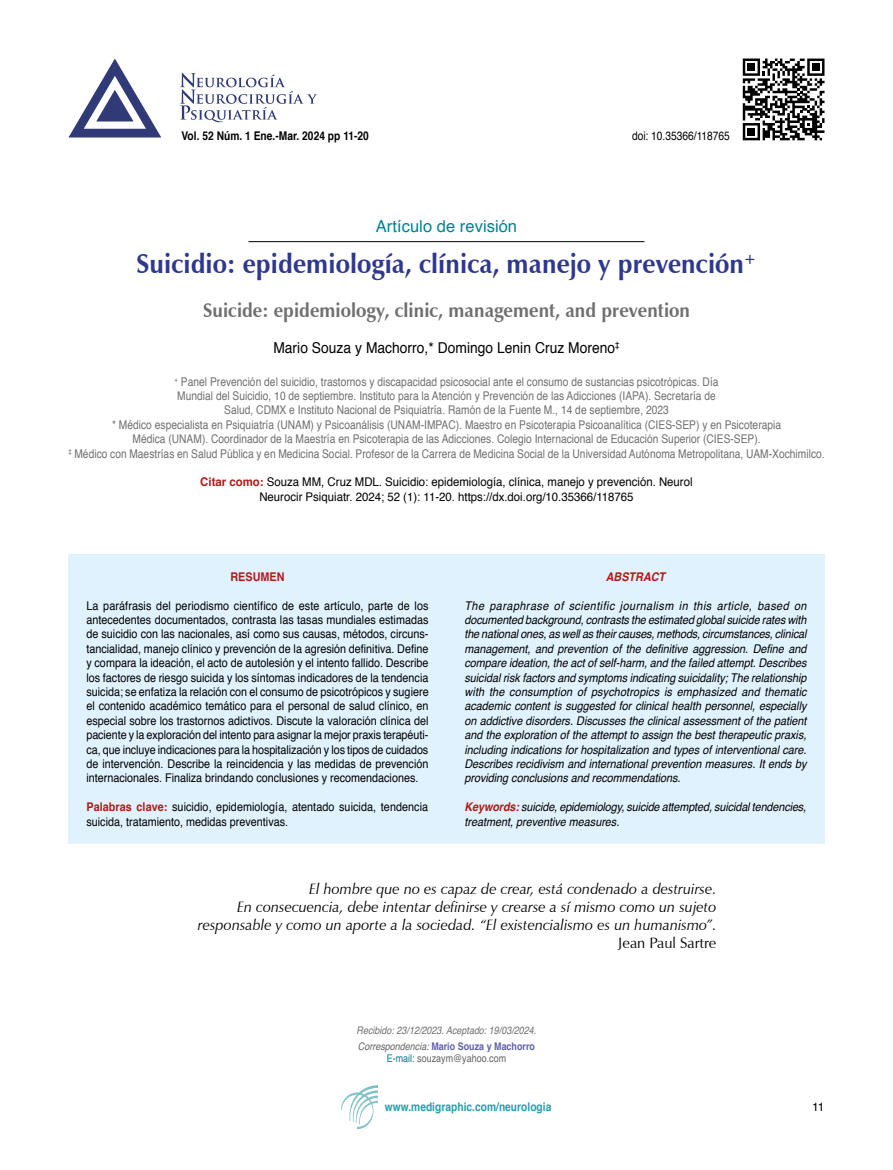
<style>
.page{position:relative;width:893px;height:1170px;background:#fff}
.page>*{position:absolute;margin:0;border:0;box-sizing:border-box;transform-origin:0 0}
.t1{font:700 27px "Zapf Humanist 601 BT";letter-spacing:.005em;color:#2f388d;scale:.95 1}
.t2{font:700 19.5px "Zapf Humanist 601 BT";letter-spacing:.005em;color:#706f6f;scale:.95 1}
.t3{font:16.5px "Helvetica";letter-spacing:.005em;color:#008290}
.t4{font:italic 15px/18px "Zapf Humanist 601 BT";color:#000;text-align:right}
.t5{font:15px "Helvetica";letter-spacing:.005em;color:#000;scale:.92 1}
.t6{font:15px "Zapf Humanist 601 BT";color:#000}
.t7{font:12px/14.4px "Helvetica";color:#000;text-align:justify;scale:.9 1}
.t8{font:italic 12px/14.4px "Helvetica";color:#000;text-align:justify;scale:.9 1}
.t9{font:12px/14.4px "Helvetica";letter-spacing:.005em;color:#706f6f;text-align:center;scale:.85 1}
.t10{font:12px/14.4px "Helvetica";color:#000;text-align:center;scale:.95 1}
.t11{font:700 12px "Helvetica";letter-spacing:.005em;color:#000;scale:.85 1}
.t12{font:700 12px "Helvetica";letter-spacing:.005em;color:#259dad;scale:.85 1}
.t13{font:12px "Helvetica";color:#000;scale:.85 1}
.t14{font:italic 700 12px "Helvetica";color:#af1b19;scale:.9 1}
.t15{font:700 12px "Helvetica";color:#af1b19;scale:.9 1}
.t16{font:12px "Helvetica";color:#000}
.t17{font:italic 10.5px/15.6px "Helvetica";letter-spacing:.005em;color:#706f6f;scale:.85 1}
.t18{font:10.5px "Helvetica";letter-spacing:.005em;color:#646363;scale:.85 1}
.s1{font-weight:700;color:#af1b19}
.s2{color:#646363}
.s3{font-weight:700;font-style:normal;color:#5f60a8}
.s4{color:#007a8d}
</style>
<div class="page">
<img style="left:341px;top:1085px;width:36px;height:43px">
<svg style="left:68px;top:59px;width:93px;height:78px"></svg>
<svg style="left:180px;top:73px;width:137px;height:49px"></svg>
<hr style="left:248px;top:241px;width:396px;height:1px;background:#000">
<div style="left:446px;top:554px;width:378px;height:289px;background:#dff2fd"></div>
<div style="left:68px;top:554px;width:378px;height:289px;background:#dff2fd"></div>
<svg style="left:743px;top:58px;width:81px;height:82px"></svg>
<div style="left:748px;top:63px;width:7px;height:8px;background:#000"></div>
<div style="left:812px;top:63px;width:7px;height:8px;background:#000"></div>
<div style="left:748px;top:128px;width:7px;height:7px;background:#000"></div>
<p class="t11" style="left:181px;top:126px;width:222px">Vol. 52 Núm. 1 Ene.-Mar. 2024 pp 11-20</p>
<p class="t13" style="left:632px;top:126px;width:117px">doi: 10.35366/118765</p>
<h3 class="t3" style="left:376px;top:214px;width:143px">Artículo de revisión</h3>
<h1 class="t1" style="left:137px;top:247px;width:654px">Suicidio: epidemiología, clínica, manejo y prevención<sup>+</sup></h1>
<h2 class="t2" style="left:203px;top:298px;width:514px">Suicide: epidemiology, clinic, management, and prevention</h2>
<p class="t5" style="left:273px;top:336px;width:378px">Mario Souza y Machorro,* Domingo Lenin Cruz Moreno<sup>‡</sup></p>
<p class="t9" style="left:68px;top:374px;width:891px"><sup>+</sup> Panel Prevención del suicidio, trastornos y discapacidad psicosocial ante el consumo de sustancias psicotrópicas. Día<br>Mundial del Suicidio, 10 de septiembre. Instituto para la Atención y Prevención de las Adicciones (IAPA). Secretaría de<br>Salud, CDMX e Instituto Nacional de Psiquiatría. Ramón de la Fuente M., 14 de septiembre, 2023<br>* Médico especialista en Psiquiatría (UNAM) y Psicoanálisis (UNAM-IMPAC). Maestro en Psicoterapia Psicoanalítica (CIES-SEP) y en Psicoterapia<br>Médica (UNAM). Coordinador de la Maestría en Psicoterapia de las Adicciones. Colegio Internacional de Educación Superior (CIES-SEP).<br><sup>‡</sup> Médico con Maestrías en Salud Pública y en Medicina Social. Profesor de la Carrera de Medicina Social de la Universidad Autónoma Metropolitana, UAM-Xochimilco.</p>
<p class="t10" style="left:200px;top:475px;width:520px"><span class="s1">Citar como:</span> Souza MM, Cruz MDL. Suicidio: epidemiología, clínica, manejo y prevención. Neurol<br>Neurocir Psiquiatr. 2024; 52 (1): 11-20. https://dx.doi.org/10.35366/118765</p>
<p class="t15" style="left:230px;top:567px;width:61px">RESUMEN</p>
<p class="t7" style="left:86px;top:598px;width:382px">La paráfrasis del periodismo científico de este artículo, parte de los antecedentes documentados, contrasta las tasas mundiales estimadas de suicidio con las nacionales, así como sus causas, métodos, circuns&shy;tancialidad, manejo clínico y prevención de la agresión definitiva. Define y compara la ideación, el acto de autolesión y el intento fallido. Describe los factores de riesgo suicida y los síntomas indicadores de la tendencia suicida; se enfatiza la relación con el consumo de psicotrópicos y sugiere el contenido académico temático para el personal de salud clínico, en especial sobre los trastornos adictivos. Discute la valoración clínica del paciente y la exploración del intento para asignar la mejor praxis terapéuti&shy;ca, que incluye indicaciones para la hospitalización y los tipos de cuidados de intervención. Describe la reincidencia y las medidas de prevención internacionales. Finaliza brindando conclusiones y recomendaciones.</p>
<p class="t7" style="left:86px;top:800px;width:381px"><span class="s1">Palabras clave:</span> suicidio, epidemiología, atentado suicida, tendencia suicida, tratamiento, medidas preventivas.</p>
<p class="t14" style="left:606px;top:566px;width:67px">ABSTRACT</p>
<p class="t8" style="left:464px;top:598px;width:382px">The paraphrase of scientific journalism in this article, based on documented background, contrasts the estimated global suicide rates with the national ones, as well as their causes, methods, circumstances, clinical management, and prevention of the definitive aggression. Define and compare ideation, the act of self-harm, and the failed attempt. Describes suicidal risk factors and symptoms indicating suicidality; The relationship with the consumption of psychotropics is emphasized and thematic academic content is suggested for clinical health personnel, especially on addictive disorders. Discusses the clinical assessment of the patient and the exploration of the attempt to assign the best therapeutic praxis, including indications for hospitalization and types of interventional care.<br>Describes recidivism and international prevention measures. It ends by providing conclusions and recommendations.</p>
<p class="t8" style="left:464px;top:800px;width:381px"><span class="s1">Keywords:</span> suicide, epidemiology, suicide attempted, suicidal tendencies, treatment, preventive measures.</p>
<p class="t4" style="left:198px;top:879px;width:520px">El hombre que no es capaz de crear, está condenado a destruirse.<br>En consecuencia, debe intentar definirse y crearse a sí mismo como un sujeto responsable y como un aporte a la sociedad. “El existencialismo es un humanismo”.</p>
<p class="t6" style="left:618px;top:933px;width:100px">Jean Paul Sartre</p>
<p class="t17" style="left:357px;top:1022px;width:213px">Recibido: 23/12/2023. Aceptado: 19/03/2024.<br><span class="s2">Correspondencia:</span> <span class="s3">Mario Souza y Machorro</span></p>
<p class="t18" style="left:387px;top:1050px;width:142px"><span class="s4">E-mail:</span> souzaym@yahoo.com</p>
<p class="t12" style="left:385px;top:1097px;width:197px">www.medigraphic.com/neurologia</p>
<p class="t16" style="left:812px;top:1097px;width:14px">11</p>
</div>
